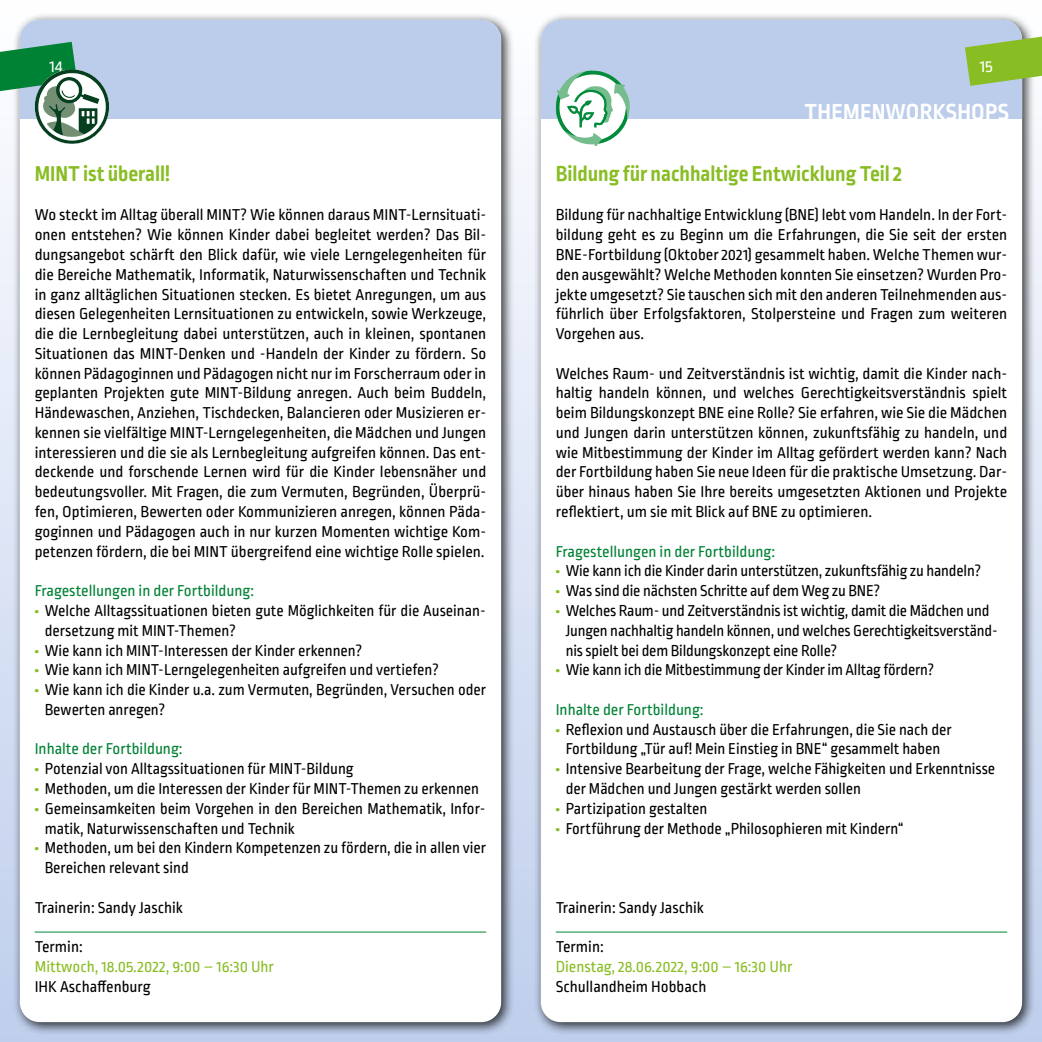
<style>
.page{position:relative;width:1042px;height:1042px;background:#fff}
.page>*{position:absolute;margin:0;border:0;box-sizing:border-box;transform-origin:0 0}
.t1{font:700 24.5px "Ropa Soft Pro";letter-spacing:.01em;color:#fff}
.t2{font:700 22.75px "Ropa Soft Pro";color:#89bd24}
.t3{font:17.5px "Ropa Soft Pro";color:#fff}
.t4{font:16.62px/19.8px "Ropa Soft Pro";color:#000}
.t5{font:16.62px "Ropa Soft Pro";color:#008235}
.t6{font:16.62px "Ropa Soft Pro";color:#89bd24}
.s1{font-weight:900;color:#89bd24}
</style>
<div class="page">
<div style="left:521px;top:0;width:521px;height:1042px;background:linear-gradient(to bottom,#fff,#beceec)"></div>
<div style="left:0;top:0;width:521px;height:1042px;background:linear-gradient(to bottom,#fff,#beceec)"></div>
<div style="left:12px;top:12px;width:502px;height:1023px;background:#000;opacity:.75"></div>
<div style="left:20px;top:20px;width:481px;height:1002px;background:#fff;border-radius:20px"></div>
<div style="left:20px;top:20px;width:481px;height:99px;background:#bccdeb"></div>
<div style="left:533px;top:12px;width:502px;height:1023px;background:#000;opacity:.75"></div>
<div style="left:541px;top:20px;width:481px;height:1002px;background:#fff;border-radius:20px"></div>
<div style="left:541px;top:20px;width:481px;height:99px;background:#bccdeb"></div>
<svg style="left:965px;top:31px;width:77px;height:55px"></svg>
<hr style="left:35px;top:931px;width:451px;height:1px;background:#008235">
<svg style="left:0;top:42px;width:109px;height:102px"></svg>
<hr style="left:556px;top:931px;width:451px;height:1px;background:#008235">
<svg style="left:556px;top:70px;width:74px;height:75px"></svg>
<p class="t3" style="left:50px;top:57px;width:14px">14</p>
<p class="t3" style="left:980px;top:57px;width:15px">15</p>
<h1 class="t1" style="left:804px;top:98px;width:206px">THEMENWORKSHOPS</h1>
<h2 class="t2" style="left:35px;top:160px;width:137px">MINT ist überall!</h2>
<p class="t4" style="left:35px;top:206px;width:453px;text-align:justify">Wo steckt im Alltag überall MINT? Wie können daraus MINT-Lernsituati&shy;onen entstehen? Wie können Kinder dabei begleitet werden? Das Bil&shy;dungsangebot schärft den Blick dafür, wie viele Lerngelegenheiten für die Bereiche Mathematik, Informatik, Naturwissenschaften und Technik in ganz alltäglichen Situationen stecken. Es bietet Anregungen, um aus diesen Gelegenheiten Lernsituationen zu entwickeln, sowie Werkzeuge, die die Lernbegleitung dabei unterstützen, auch in kleinen, spontanen Situationen das MINT-Denken und -Handeln der Kinder zu fördern. So können Pädagoginnen und Pädagogen nicht nur im Forscherraum oder in geplanten Projekten gute MINT-Bildung anregen. Auch beim Buddeln, Händewaschen, Anziehen, Tischdecken, Balancieren oder Musizieren er&shy;kennen sie vielfältige MINT-Lerngelegenheiten, die Mädchen und Jungen interessieren und die sie als Lernbegleitung aufgreifen können. Das ent&shy;deckende und forschende Lernen wird für die Kinder lebensnäher und bedeutungsvoller. Mit Fragen, die zum Vermuten, Begründen, Überprü&shy;fen, Optimieren, Bewerten oder Kommunizieren anregen, können Päda&shy;goginnen und Pädagogen auch in nur kurzen Momenten wichtige Kom&shy;petenzen fördern, die bei MINT übergreifend eine wichtige Rolle spielen.</p>
<p class="t5" style="left:35px;top:582px;width:221px">Fragestellungen in der Fortbildung:</p>
<p class="t4" style="left:45px;top:602px;width:442px;text-indent:-10px"><span class="s1">•</span> Welche Alltagssituationen bieten gute Möglichkeiten für die Auseinan&shy;dersetzung mit MINT-Themen?</p>
<p class="t4" style="left:35px;top:641px;width:329px"><span class="s1">•</span> Wie kann ich MINT-Interessen der Kinder erkennen?</p>
<p class="t4" style="left:35px;top:661px;width:406px"><span class="s1">•</span> Wie kann ich MINT-Lerngelegenheiten aufgreifen und vertiefen?</p>
<p class="t4" style="left:45px;top:681px;width:443px;text-indent:-10px"><span class="s1">•</span> Wie kann ich die Kinder u.a. zum Vermuten, Begründen, Versuchen oder<br>Bewerten anregen?</p>
<p class="t5" style="left:35px;top:740px;width:149px">Inhalte der Fortbildung:</p>
<p class="t4" style="left:35px;top:760px;width:320px"><span class="s1">•</span> Potenzial von Alltagssituationen für MINT-Bildung</p>
<p class="t4" style="left:35px;top:779px;width:446px"><span class="s1">•</span> Methoden, um die Interessen der Kinder für MINT-Themen zu erkennen</p>
<p class="t4" style="left:45px;top:799px;width:442px;text-indent:-10px"><span class="s1">•</span> Gemeinsamkeiten beim Vorgehen in den Bereichen Mathematik, Infor&shy;matik, Naturwissenschaften und Technik</p>
<p class="t4" style="left:45px;top:839px;width:443px;text-indent:-10px"><span class="s1">•</span> Methoden, um bei den Kindern Kompetenzen zu fördern, die in allen vier<br>Bereichen relevant sind</p>
<p class="t4" style="left:35px;top:898px;width:150px">Trainerin: Sandy Jaschik</p>
<p class="t4" style="left:35px;top:938px;width:50px">Termin:</p>
<p class="t6" style="left:35px;top:957px;width:241px">Mittwoch, 18.05.2022, 9:00 – 16:30 Uhr</p>
<p class="t4" style="left:35px;top:977px;width:117px">IHK Aschaffenburg</p>
<h2 class="t2" style="left:556px;top:160px;width:348px">Bildung für nachhaltige Entwicklung Teil 2</h2>
<p class="t4" style="left:556px;top:206px;width:453px;text-align:justify">Bildung für nachhaltige Entwicklung (BNE) lebt vom Handeln. In der Fort&shy;bildung geht es zu Beginn um die Erfahrungen, die Sie seit der ersten BNE-Fortbildung (Oktober 2021) gesammelt haben. Welche Themen wur&shy;den ausgewählt? Welche Methoden konnten Sie einsetzen? Wurden Pro&shy;jekte umgesetzt? Sie tauschen sich mit den anderen Teilnehmenden aus&shy;führlich über Erfolgsfaktoren, Stolpersteine und Fragen zum weiteren Vorgehen aus.</p>
<p class="t4" style="left:556px;top:364px;width:453px;text-align:justify">Welches Raum- und Zeitverständnis ist wichtig, damit die Kinder nach&shy;haltig handeln können, und welches Gerechtigkeitsverständnis spielt beim Bildungskonzept BNE eine Rolle? Sie erfahren, wie Sie die Mädchen und Jungen darin unterstützen können, zukunftsfähig zu handeln, und wie Mitbestimmung der Kinder im Alltag gefördert werden kann? Nach der Fortbildung haben Sie neue Ideen für die praktische Umsetzung. Dar&shy;über hinaus haben Sie Ihre bereits umgesetzten Aktionen und Projekte reflektiert, um sie mit Blick auf BNE zu optimieren.</p>
<p class="t5" style="left:556px;top:542px;width:221px">Fragestellungen in der Fortbildung:</p>
<p class="t4" style="left:556px;top:562px;width:427px"><span class="s1">•</span> Wie kann ich die Kinder darin unterstützen, zukunftsfähig zu handeln?</p>
<p class="t4" style="left:556px;top:582px;width:326px"><span class="s1">•</span> Was sind die nächsten Schritte auf dem Weg zu BNE?</p>
<p class="t4" style="left:566px;top:602px;width:434px;text-indent:-10px"><span class="s1">•</span> Welches Raum- und Zeitverständnis ist wichtig, damit die Mädchen und<br>Jungen nachhaltig handeln können, und welches Gerechtigkeitsverständ&shy;nis spielt bei dem Bildungskonzept eine Rolle?</p>
<p class="t4" style="left:556px;top:661px;width:380px"><span class="s1">•</span> Wie kann ich die Mitbestimmung der Kinder im Alltag fördern?</p>
<p class="t5" style="left:556px;top:700px;width:149px">Inhalte der Fortbildung:</p>
<p class="t4" style="left:556px;top:720px;width:397px;text-align:center"><span class="s1">•</span> Reflexion und Austausch über die Erfahrungen, die Sie nach der<br>Fortbildung „Tür auf! Mein Einstieg in BNE“ gesammelt haben</p>
<p class="t4" style="left:566px;top:760px;width:431px;text-indent:-10px"><span class="s1">•</span> Intensive Bearbeitung der Frage, welche Fähigkeiten und Erkenntnisse der Mädchen und Jungen gestärkt werden sollen</p>
<p class="t4" style="left:556px;top:799px;width:153px"><span class="s1">•</span> Partizipation gestalten</p>
<p class="t4" style="left:556px;top:819px;width:349px"><span class="s1">•</span> Fortführung der Methode „Philosophieren mit Kindern“</p>
<p class="t4" style="left:556px;top:898px;width:150px">Trainerin: Sandy Jaschik</p>
<p class="t4" style="left:556px;top:938px;width:50px">Termin:</p>
<p class="t6" style="left:556px;top:957px;width:238px">Dienstag, 28.06.2022, 9:00 – 16:30 Uhr</p>
<p class="t4" style="left:556px;top:977px;width:152px">Schullandheim Hobbach</p>
</div>
